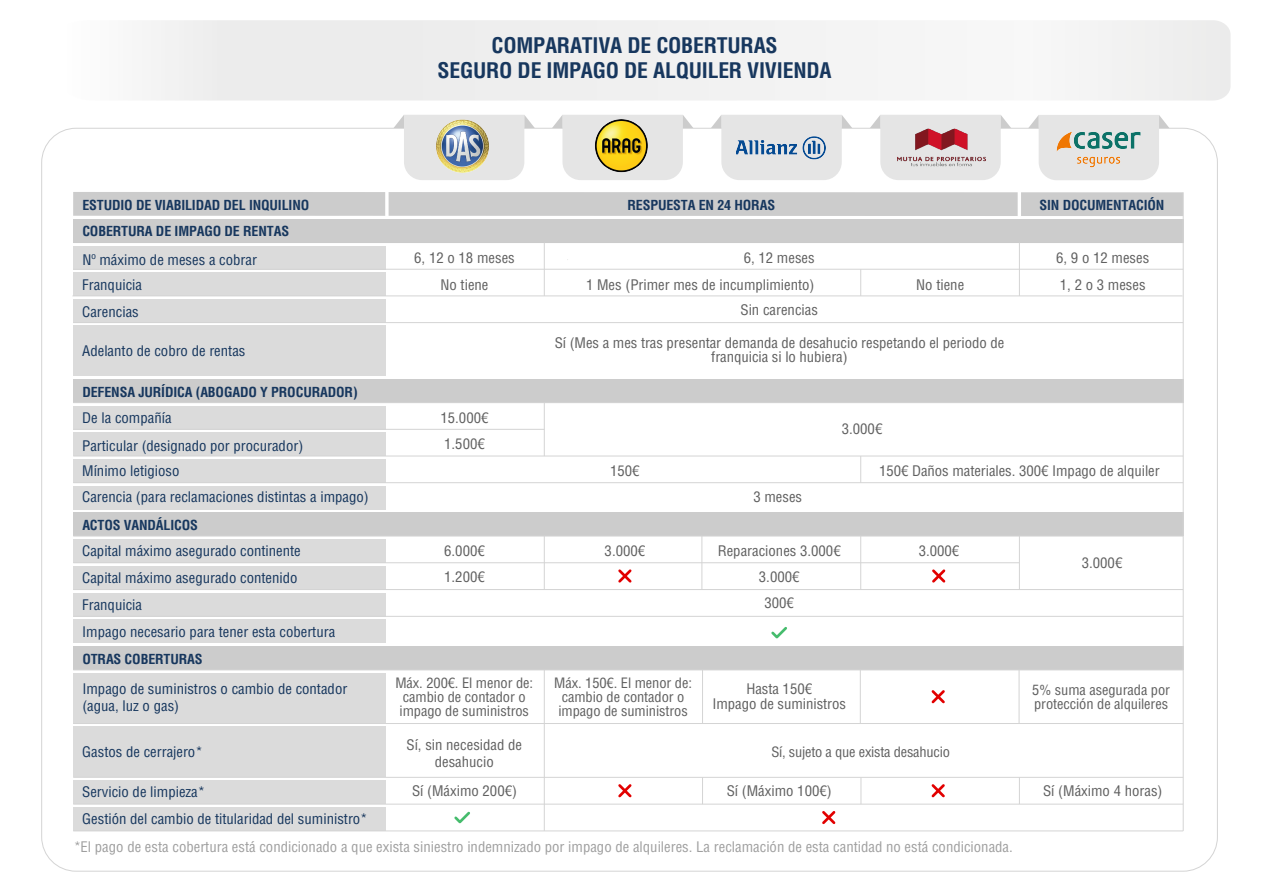
<style>
.page{position:relative;width:1263px;height:893px;background:#fff}
.page>*{position:absolute;margin:0;border:0;box-sizing:border-box;transform-origin:0 0}
.t1{font:700 condensed 21px/25.2px "Helvetica LT Std";letter-spacing:-.01em;color:#17375e;text-align:center;scale:1.04 1}
.t2{font:condensed 14.25px/14.2px "Helvetica LT Std";color:#606060;text-align:center;scale:1.04 1}
.t3{font:condensed 14.25px/26.8px "Helvetica LT Std";color:#17375e;scale:1.04 1}
.t4{font:condensed 13.95px/14.2px "Helvetica LT Std";letter-spacing:-.005em;color:#606060;scale:1.04 1}
.t5{font:700 condensed 13.5px/26.1px "Helvetica LT Std";letter-spacing:-.01em;color:#17375e;scale:1.04 1}
</style>
<div class="page">
<div style="left:389px;top:192px;width:629px;height:24px;background:#ccc"></div>
<div style="left:1021px;top:192px;width:162px;height:24px;background:#ccc"></div>
<div style="left:151px;top:20px;width:1079px;height:81px;background:#f0f0f0"></div>
<div style="left:73px;top:192px;width:312px;height:24px;background:#ccc"></div>
<div style="left:73px;top:219px;width:1110px;height:24px;background:#ccc"></div>
<div style="left:73px;top:379px;width:1110px;height:24px;background:#ccc"></div>
<div style="left:73px;top:513px;width:1110px;height:23px;background:#ccc"></div>
<div style="left:73px;top:647px;width:1110px;height:23px;background:#ccc"></div>
<div style="left:73px;top:246px;width:312px;height:23px;background:#dbdbdb"></div>
<div style="left:73px;top:273px;width:312px;height:23px;background:#dbdbdb"></div>
<div style="left:73px;top:299px;width:312px;height:24px;background:#dbdbdb"></div>
<div style="left:73px;top:326px;width:312px;height:50px;background:#dbdbdb"></div>
<div style="left:73px;top:727px;width:312px;height:50px;background:#dbdbdb"></div>
<div style="left:73px;top:406px;width:312px;height:23px;background:#dbdbdb"></div>
<div style="left:73px;top:433px;width:312px;height:23px;background:#dbdbdb"></div>
<div style="left:73px;top:459px;width:312px;height:24px;background:#dbdbdb"></div>
<div style="left:73px;top:486px;width:312px;height:23px;background:#dbdbdb"></div>
<div style="left:73px;top:539px;width:312px;height:24px;background:#dbdbdb"></div>
<hr style="left:73px;top:269px;width:1110px;height:1px;background:#d4d4d4">
<hr style="left:72px;top:296px;width:1110px;height:1px;background:#d4d4d4">
<hr style="left:73px;top:322px;width:1110px;height:1px;background:#d4d4d4">
<hr style="left:73px;top:402px;width:1110px;height:1px;background:#d4d4d4">
<hr style="left:73px;top:429px;width:471px;height:1px;background:#d4d4d4">
<hr style="left:73px;top:456px;width:1110px;height:1px;background:#d4d4d4">
<hr style="left:73px;top:482px;width:1110px;height:1px;background:#d4d4d4">
<hr style="left:73px;top:536px;width:1110px;height:1px;background:#d4d4d4">
<hr style="left:73px;top:562px;width:946px;height:1px;background:#d4d4d4">
<div style="left:73px;top:566px;width:312px;height:23px;background:#dbdbdb"></div>
<hr style="left:73px;top:589px;width:1110px;height:1px;background:#d4d4d4">
<div style="left:73px;top:593px;width:312px;height:23px;background:#dbdbdb"></div>
<hr style="left:73px;top:616px;width:1110px;height:1px;background:#d4d4d4">
<div style="left:73px;top:620px;width:312px;height:23px;background:#dbdbdb"></div>
<hr style="left:73px;top:669px;width:1110px;height:1px;background:#d4d4d4">
<div style="left:73px;top:673px;width:312px;height:50px;background:#dbdbdb"></div>
<hr style="left:73px;top:723px;width:1110px;height:1px;background:#d4d4d4">
<hr style="left:73px;top:777px;width:1110px;height:1px;background:#d4d4d4">
<div style="left:73px;top:781px;width:312px;height:23px;background:#dbdbdb"></div>
<hr style="left:73px;top:804px;width:1110px;height:1px;background:#d4d4d4">
<div style="left:73px;top:808px;width:312px;height:23px;background:#dbdbdb"></div>
<hr style="left:73px;top:830px;width:1110px;height:1px;background:#d4d4d4">
<hr style="left:544px;top:670px;width:1px;height:161px;background:#d4d4d4">
<svg style="left:702px;top:778px;width:1px;height:26px"></svg>
<svg style="left:860px;top:778px;width:1px;height:26px"></svg>
<svg style="left:1019px;top:778px;width:1px;height:26px"></svg>
<hr style="left:1183px;top:192px;width:1px;height:639px;background:#d4d4d4">
<svg style="left:393px;top:115px;width:142px;height:65px"></svg>
<svg style="left:552px;top:115px;width:141px;height:65px"></svg>
<svg style="left:711px;top:115px;width:141px;height:65px"></svg>
<svg style="left:870px;top:115px;width:141px;height:62px"></svg>
<svg style="left:1028px;top:115px;width:141px;height:65px"></svg>
<img style="left:415px;top:115px;width:94px;height:65px">
<img style="left:575px;top:115px;width:94px;height:65px">
<img style="left:737px;top:115px;width:89px;height:65px">
<img style="left:887px;top:115px;width:106px;height:78px">
<img style="left:1053px;top:115px;width:92px;height:65px">
<hr style="left:1019px;top:243px;width:1px;height:53px;background:#d4d4d4">
<hr style="left:544px;top:243px;width:1px;height:53px;background:#d4d4d4">
<hr style="left:544px;top:403px;width:1px;height:53px;background:#d4d4d4">
<svg style="left:860px;top:457px;width:1px;height:25px"></svg>
<svg style="left:860px;top:270px;width:1px;height:26px"></svg>
<svg style="left:618px;top:569px;width:14px;height:14px"></svg>
<svg style="left:932px;top:569px;width:14px;height:14px"></svg>
<svg style="left:618px;top:784px;width:14px;height:14px"></svg>
<svg style="left:931px;top:690px;width:14px;height:14px"></svg>
<svg style="left:931px;top:784px;width:14px;height:14px"></svg>
<svg style="left:822px;top:811px;width:14px;height:14px"></svg>
<hr style="left:544px;top:536px;width:1px;height:53px;background:#d4d4d4">
<hr style="left:701px;top:536px;width:1px;height:53px;background:#d4d4d4">
<hr style="left:860px;top:536px;width:1px;height:53px;background:#d4d4d4">
<hr style="left:1019px;top:536px;width:1px;height:53px;background:#d4d4d4">
<svg style="left:771px;top:627px;width:16px;height:12px"></svg>
<svg style="left:454px;top:811px;width:16px;height:13px"></svg>
<hr style="left:702px;top:670px;width:1px;height:53px;background:#d4d4d4">
<hr style="left:860px;top:670px;width:1px;height:53px;background:#d4d4d4">
<hr style="left:1019px;top:670px;width:1px;height:53px;background:#d4d4d4">
<h1 class="t1" style="left:437px;top:33px;width:380px">COMPARATIVA DE COBERTURAS<br>SEGURO DE IMPAGO DE ALQUILER VIVIENDA</h1>
<p class="t5" style="left:82px;top:192px;width:220px">ESTUDIO DE VIABILIDAD DEL INQUILINO<br>COBERTURA DE IMPAGO DE RENTAS</p>
<p class="t3" style="left:82px;top:246px;width:170px;line-height:26px">Nº máximo de meses a cobrar<br>Franquicia<br>Carencias</p>
<p class="t3" style="left:82px;top:337px;width:158px">Adelanto de cobro de rentas</p>
<p class="t5" style="left:82px;top:379px;width:266px">DEFENSA JURÍDICA (ABOGADO Y PROCURADOR)</p>
<p class="t3" style="left:82px;top:404px;width:214px;line-height:27.8px">De la compañía<br>Particular (designado por procurador)</p>
<p class="t3" style="left:82px;top:457px;width:95px">Mínimo letigioso</p>
<p class="t3" style="left:82px;top:483px;width:277px">Carencia (para reclamaciones distintas a impago)</p>
<p class="t5" style="left:82px;top:512px;width:113px">ACTOS VANDÁLICOS</p>
<p class="t3" style="left:82px;top:537px;width:212px">Capital máximo asegurado continente</p>
<p class="t3" style="left:82px;top:565px;width:245px">Capital máximo asegurado contenido<br>Franquicia<br>Impago necesario para tener esta cobertura</p>
<p class="t5" style="left:82px;top:646px;width:117px">OTRAS COBERTURAS</p>
<p class="t3" style="left:82px;top:680px;width:256px;line-height:17.1px">Impago de suministros o cambio de contador (agua, luz o gas)</p>
<p class="t3" style="left:82px;top:738px;width:117px">Gastos de cerrajero*</p>
<p class="t3" style="left:82px;top:779px;width:276px">Servicio de limpieza*<br>Gestión del cambio de titularidad del suministro*</p>
<p class="t2" style="left:414px;top:245px;width:98px;line-height:26.5px">6, 12 o 18 meses<br>No tiene</p>
<p class="t2" style="left:440px;top:405px;width:48px;line-height:25.5px;text-align:left">15.000€<br>1.500€</p>
<p class="t2" style="left:444px;top:538px;width:41px;line-height:26px;text-align:left">6.000€<br>1.200€</p>
<p class="t5" style="left:627px;top:192px;width:143px">RESPUESTA EN 24 HORAS</p>
<p class="t5" style="left:1039px;top:192px;width:122px">SIN DOCUMENTACIÓN</p>
<p class="t2" style="left:744px;top:251px;width:70px">6, 12 meses</p>
<p class="t2" style="left:1056px;top:251px;width:91px">6, 9 o 12 meses</p>
<p class="t2" style="left:916px;top:277px;width:48px">No tiene</p>
<p class="t2" style="left:586px;top:277px;width:221px">1 Mes (Primer mes de incumplimiento)</p>
<p class="t2" style="left:1060px;top:277px;width:84px">1, 2 o 3 meses</p>
<p class="t2" style="left:740px;top:302px;width:76px">Sin carencias</p>
<p class="t2" style="left:555px;top:336px;width:434px">Sí (Mes a mes tras presentar demanda de desahucio respetando el periodo de franquicia si lo hubiera)</p>
<p class="t2" style="left:610px;top:463px;width:30px">150€</p>
<p class="t2" style="left:605px;top:544px;width:41px">3.000€</p>
<p class="t2" style="left:842px;top:422px;width:41px">3.000€</p>
<p class="t2" style="left:753px;top:490px;width:48px">3 meses</p>
<p class="t2" style="left:718px;top:544px;width:120px">Reparaciones 3.000€</p>
<p class="t2" style="left:759px;top:569px;width:41px">3.000€</p>
<p class="t2" style="left:764px;top:596px;width:30px">300€</p>
<p class="t2" style="left:879px;top:463px;width:271px">150€ Daños materiales. 300€ Impago de alquiler</p>
<p class="t2" style="left:919px;top:544px;width:41px">3.000€</p>
<p class="t2" style="left:1082px;top:555px;width:41px">3.000€</p>
<p class="t4" style="left:395px;top:675px;width:134px">Máx. 200€. El menor de: cambio de contador o impago de suministros</p>
<p class="t4" style="left:554px;top:675px;width:134px">Máx. 150€. El menor de: cambio de contador o impago de suministros</p>
<p class="t4" style="left:1032px;top:683px;width:134px">5% suma asegurada por protección de alquileres</p>
<p class="t2" style="left:712px;top:682px;width:130px">Hasta 150€<br>Impago de suministros</p>
<p class="t2" style="left:406px;top:736px;width:113px;line-height:17.1px">Sí, sin necesidad de desahucio</p>
<p class="t4" style="left:771px;top:744px;width:173px">Sí, sujeto a que exista desahucio</p>
<p class="t2" style="left:727px;top:784px;width:102px">Sí (Máximo 100€)</p>
<p class="t2" style="left:1043px;top:784px;width:116px">Sí (Máximo 4 horas)</p>
<p class="t2" style="left:412px;top:784px;width:102px">Sí (Máximo 200€)</p>
<p class="t2" style="left:73px;top:840px;width:905px">*El pago de esta cobertura está condicionado a que exista siniestro indemnizado por impago de alquileres. La reclamación de esta cantidad no está condicionada.</p>
</div>
